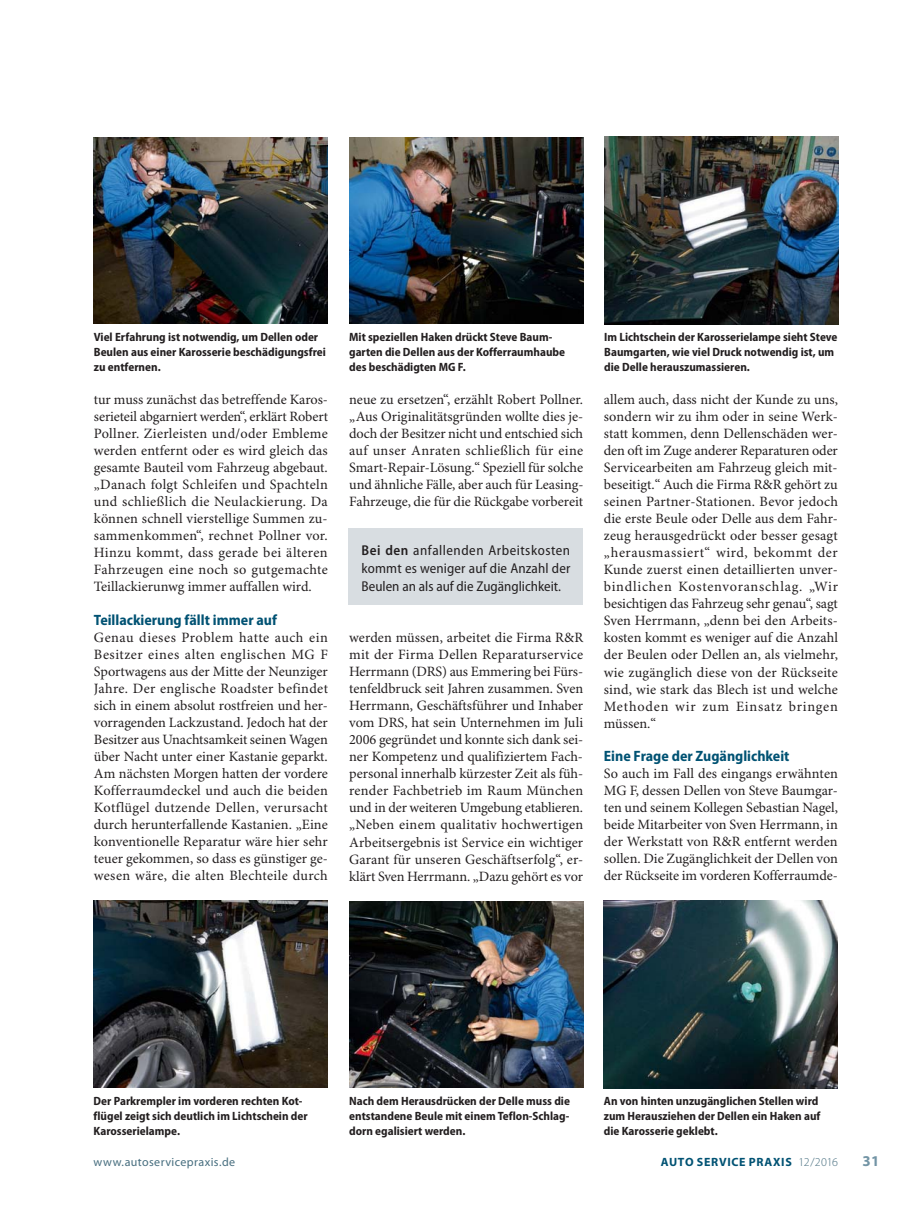
<style>
.page{position:relative;width:919px;height:1212px;background:#fff}
.page>*{position:absolute;margin:0;border:0;box-sizing:border-box;transform-origin:0 0}
.t1{font:700 semi-condensed 15px "Myriad Pro";color:#005273}
.t2{font:700 15px "Myriad Pro";color:#7294a5}
.t3{font:14.25px/17px "Minion Pro";color:#231f20;text-align:justify}
.t4{font:semi-condensed 14.25px/18px "Myriad Pro";color:#231f20;text-align:justify}
.t5{font:700 semi-condensed 12px/15px "Myriad Pro";color:#231f20}
.t6{font:12px "Myriad Pro";letter-spacing:.035em;color:#476e7f}
.t7{font:700 12px "Myriad Pro";letter-spacing:.055em;color:#005273}
.s1{font-weight:600}
.s2{font-weight:300;color:#476e7f}
</style>
<div class="page">
<img style="left:94px;top:137px;width:234px;height:187px">
<img style="left:349px;top:137px;width:234px;height:187px">
<img style="left:604px;top:137px;width:234px;height:187px">
<img style="left:94px;top:901px;width:234px;height:187px">
<img style="left:349px;top:901px;width:234px;height:187px">
<img style="left:603px;top:901px;width:234px;height:187px">
<div style="left:349px;top:528px;width:234px;height:77px;background:#d8dde1"></div>
<p class="t5" style="left:94px;top:330px;width:233px">Viel Erfahrung ist notwendig, um Dellen oder<br>Beulen aus einer Karosserie beschädigungsfrei zu entfernen.</p>
<p class="t5" style="left:349px;top:330px;width:217px">Mit speziellen Haken drückt Steve Baum&shy;garten die Dellen aus der Kofferraumhaube des beschädigten MG F.</p>
<p class="t5" style="left:604px;top:330px;width:235px">Im Lichtschein der Karosserielampe sieht Steve<br>Baumgarten, wie viel Druck notwendig ist, um die Delle herauszumassieren.</p>
<p class="t3" style="left:94px;top:392px;width:236px">tur muss zunächst das betreffende Karos&shy;serieteil abgarniert werden“, erklärt Robert Pollner. Zierleisten und/oder Embleme werden entfernt oder es wird gleich das gesamte Bauteil vom Fahrzeug abgebaut. „Danach folgt Schleifen und Spachteln und schließlich die Neulackierung. Da können schnell vierstellige Summen zu&shy;sammenkommen“, rechnet Pollner vor.<br>Hinzu kommt, dass gerade bei älteren Fahrzeugen eine noch so gutgemachte Teillackierunwg immer auffallen wird.</p>
<p class="t1" style="left:94px;top:614px;width:185px">Teillackierung fällt immer auf</p>
<p class="t3" style="left:94px;top:630px;width:235px">Genau dieses Problem hatte auch ein Besitzer eines alten englischen MG F Sportwagens aus der Mitte der Neunziger Jahre. Der englische Roadster befindet sich in einem absolut rostfreien und her&shy;vorragenden Lackzustand. Jedoch hat der Besitzer aus Unachtsamkeit seinen Wagen über Nacht unter einer Kastanie geparkt.<br>Am nächsten Morgen hatten der vordere Kofferraumdeckel und auch die beiden Kotflügel dutzende Dellen, verursacht durch herunterfallende Kastanien. „Eine konventionelle Reparatur wäre hier sehr teuer gekommen, so dass es günstiger ge&shy;wesen wäre, die alten Blechteile durch</p>
<p class="t3" style="left:349px;top:392px;width:236px">neue zu ersetzen“, erzählt Robert Pollner. „Aus Originalitätsgründen wollte dies je&shy;doch der Besitzer nicht und entschied sich auf unser Anraten schließlich für eine Smart-Repair-Lösung.“ Speziell für solche und ähnliche Fälle, aber auch für Leasing-Fahrzeuge, die für die Rückgabe vorbereit</p>
<p class="t4" style="left:361px;top:543px;width:210px"><span class="s1">Bei den</span> anfallenden Arbeitskosten kommt es weniger auf die Anzahl der Beulen an als auf die Zugänglichkeit.</p>
<p class="t3" style="left:349px;top:630px;width:236px">werden müssen, arbeitet die Firma R&amp;R mit der Firma Dellen Reparaturservice Herrmann (DRS) aus Emmering bei Fürs&shy;tenfeldbruck seit Jahren zusammen. Sven Herrmann, Geschäftsführer und Inhaber vom DRS, hat sein Unternehmen im Juli 2006 gegründet und konnte sich dank sei&shy;ner Kompetenz und qualifiziertem Fach&shy;personal innerhalb kürzester Zeit als füh&shy;render Fachbetrieb im Raum München und in der weiteren Umgebung etablieren. „Neben einem qualitativ hochwertigen Arbeitsergebnis ist Service ein wichtiger Garant für unseren Geschäftserfolg“, er&shy;klärt Sven Herrmann. „Dazu gehört es vor</p>
<p class="t3" style="left:603px;top:392px;width:235px">allem auch, dass nicht der Kunde zu uns, sondern wir zu ihm oder in seine Werk&shy;statt kommen, denn Dellenschäden wer&shy;den oft im Zuge anderer Reparaturen oder Servicearbeiten am Fahrzeug gleich mit&shy;beseitigt.“ Auch die Firma R&amp;R gehört zu seinen Partner-Stationen. Bevor jedoch die erste Beule oder Delle aus dem Fahr&shy;zeug herausgedrückt oder besser gesagt „herausmassiert“ wird, bekommt der Kunde zuerst einen detaillierten unver&shy;bindlichen Kostenvoranschlag. „Wir besichtigen das Fahrzeug sehr genau“, sagt Sven Herrmann, „denn bei den Arbeits&shy;kosten kommt es weniger auf die Anzahl der Beulen oder Dellen an, als vielmehr, wie zugänglich diese von der Rückseite sind, wie stark das Blech ist und welche Methoden wir zum Einsatz bringen müssen.“</p>
<p class="t1" style="left:603px;top:750px;width:187px">Eine Frage der Zugänglichkeit</p>
<p class="t3" style="left:603px;top:766px;width:235px">So auch im Fall des eingangs erwähnten MG F, dessen Dellen von Steve Baumgar&shy;ten und seinem Kollegen Sebastian Nagel, beide Mitarbeiter von Sven Herrmann, in der Werkstatt von R&amp;R entfernt werden sollen. Die Zugänglichkeit der Dellen von der Rückseite im vorderen Kofferraumde-</p>
<p class="t5" style="left:94px;top:1095px;width:215px">Der Parkrempler im vorderen rechten Kot&shy;flügel zeigt sich deutlich im Lichtschein der<br>Karosserielampe.</p>
<p class="t5" style="left:349px;top:1094px;width:222px;text-align:justify">Nach dem Herausdrücken der Delle muss die entstandene Beule mit einem Teflon-Schlag&shy;dorn egalisiert werden.</p>
<p class="t5" style="left:604px;top:1095px;width:218px">An von hinten unzugänglichen Stellen wird zum Herausziehen der Dellen ein Haken auf die Karosserie geklebt.</p>
<p class="t6" style="left:94px;top:1154px;width:143px">www.autoservicepraxis.de</p>
<p class="t7" style="left:660px;top:1154px;width:179px">AUTO SERVICE PRAXIS <span class="s2">12/2016</span></p>
<p class="t2" style="left:862px;top:1152px;width:19px">31</p>
</div>
